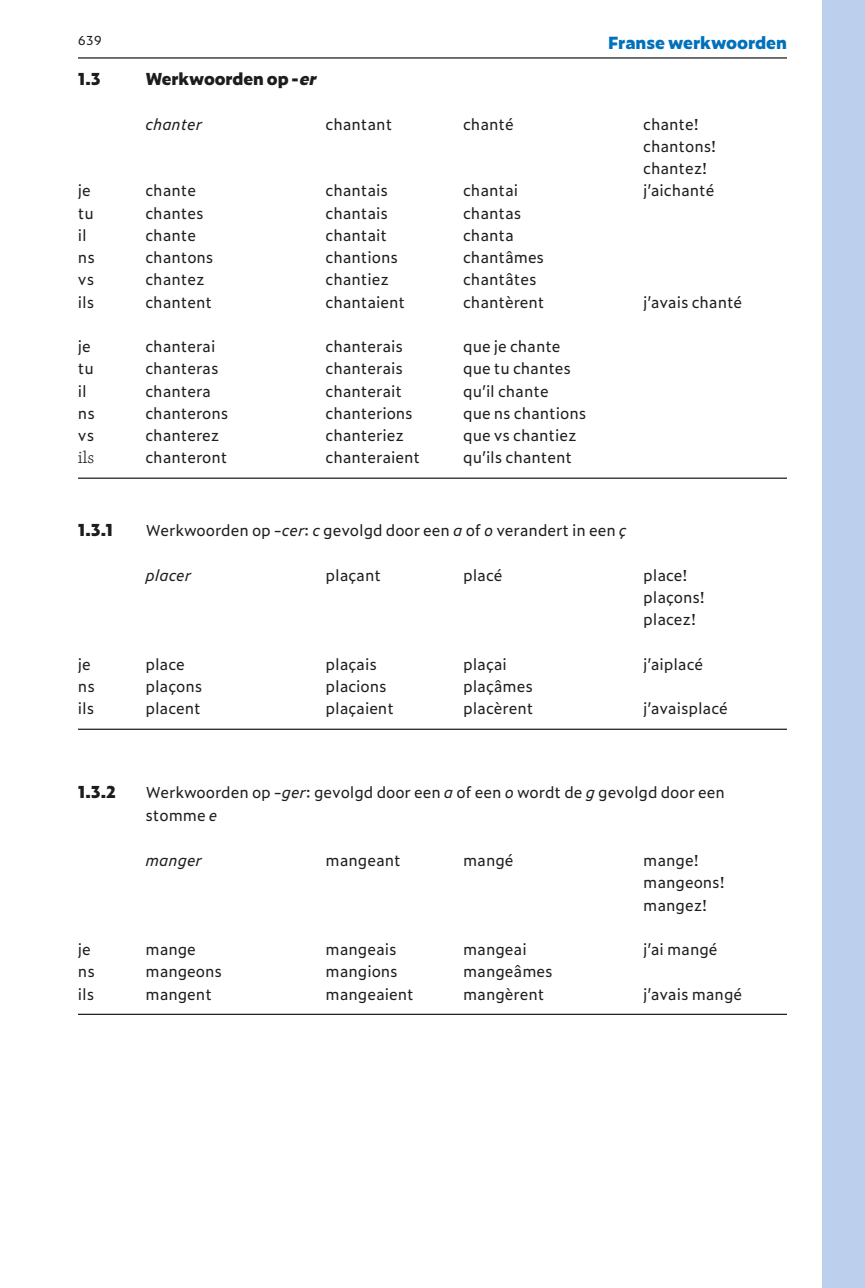
<style>
.page{position:relative;width:865px;height:1288px;background:#fff}
.page>*{position:absolute;margin:0;border:0;box-sizing:border-box;transform-origin:0 0}
.t1{font:800 16.5px "Zeitung Micro Pro";letter-spacing:-.005em;color:#0071ba}
.t2{font:16.5px "Prisma Dolly Pro";color:#1d1d1b}
.t3{font:800 16.25px "Zeitung Micro Pro";letter-spacing:-.005em;color:#1d1d1b}
.t4{font:15.25px/22.2px "Zeitung Micro Pro";letter-spacing:-.005em;color:#1d1d1b}
.t5{font:italic 15.25px "Zeitung Micro Pro";letter-spacing:-.005em;color:#1d1d1b}
.t6{font:12.5px "Zeitung Micro Pro";color:#1d1d1b}
.s1{font-style:italic}
</style>
<div class="page">
<hr style="left:78px;top:57px;width:709px;height:2px;background:#1d1d1b">
<div style="left:822px;top:0;width:43px;height:1288px;background:#bcd0ed"></div>
<hr style="left:78px;top:477px;width:709px;height:2px;background:#1d1d1b">
<hr style="left:78px;top:728px;width:709px;height:2px;background:#1d1d1b">
<hr style="left:78px;top:1013px;width:709px;height:2px;background:#1d1d1b">
<p class="t6" style="left:78px;top:31px;width:25px">639</p>
<p class="t1" style="left:608px;top:30px;width:180px">Franse werkwoorden</p>
<p class="t3" style="left:78px;top:66px;width:24px">1.3</p>
<p class="t3" style="left:145px;top:66px;width:177px">Werkwoorden op -<span class="s1">er</span></p>
<p class="t5" style="left:145px;top:112px;width:58px">chanter</p>
<p class="t4" style="left:325px;top:112px;width:68px">chantant</p>
<p class="t4" style="left:463px;top:112px;width:52px">chanté</p>
<p class="t4" style="left:643px;top:112px;width:74px">chante! chantons! chantez!</p>
<p class="t4" style="left:78px;top:179px;width:14px">je</p>
<p class="t4" style="left:145px;top:179px;width:52px">chante</p>
<p class="t4" style="left:325px;top:179px;width:64px">chantais</p>
<p class="t4" style="left:463px;top:179px;width:57px">chantai</p>
<p class="t4" style="left:643px;top:179px;width:73px">j’aichanté</p>
<p class="t4" style="left:78px;top:201px;width:18px">tu</p>
<p class="t4" style="left:145px;top:201px;width:60px">chantes</p>
<p class="t4" style="left:325px;top:201px;width:64px">chantais</p>
<p class="t4" style="left:463px;top:201px;width:60px">chantas</p>
<p class="t4" style="left:78px;top:223px;width:10px">il</p>
<p class="t4" style="left:145px;top:223px;width:52px">chante</p>
<p class="t4" style="left:325px;top:223px;width:63px">chantait</p>
<p class="t4" style="left:463px;top:223px;width:52px">chanta</p>
<p class="t4" style="left:78px;top:246px;width:18px">ns</p>
<p class="t4" style="left:145px;top:246px;width:69px">chantons</p>
<p class="t4" style="left:325px;top:246px;width:74px">chantions</p>
<p class="t4" style="left:463px;top:246px;width:82px">chantâmes</p>
<p class="t4" style="left:78px;top:268px;width:18px">vs</p>
<p class="t4" style="left:145px;top:268px;width:61px">chantez</p>
<p class="t4" style="left:325px;top:268px;width:65px">chantiez</p>
<p class="t4" style="left:463px;top:268px;width:75px">chantâtes</p>
<p class="t4" style="left:78px;top:290px;width:18px">ils</p>
<p class="t4" style="left:145px;top:290px;width:68px">chantent</p>
<p class="t4" style="left:325px;top:290px;width:81px">chantaient</p>
<p class="t4" style="left:463px;top:290px;width:83px">chantèrent</p>
<p class="t4" style="left:643px;top:290px;width:100px">j’avais chanté</p>
<p class="t4" style="left:78px;top:335px;width:14px">je</p>
<p class="t4" style="left:145px;top:335px;width:71px">chanterai</p>
<p class="t4" style="left:325px;top:335px;width:79px">chanterais</p>
<p class="t4" style="left:463px;top:335px;width:99px">que je chante</p>
<p class="t4" style="left:78px;top:357px;width:18px">tu</p>
<p class="t4" style="left:145px;top:357px;width:75px">chanteras</p>
<p class="t4" style="left:325px;top:357px;width:79px">chanterais</p>
<p class="t4" style="left:463px;top:357px;width:109px">que tu chantes</p>
<p class="t4" style="left:78px;top:379px;width:10px">il</p>
<p class="t4" style="left:145px;top:379px;width:67px">chantera</p>
<p class="t4" style="left:325px;top:379px;width:78px">chanterait</p>
<p class="t4" style="left:463px;top:379px;width:87px">qu’il chante</p>
<p class="t4" style="left:78px;top:401px;width:18px">ns</p>
<p class="t4" style="left:145px;top:401px;width:84px">chanterons</p>
<p class="t4" style="left:325px;top:401px;width:89px">chanterions</p>
<p class="t4" style="left:463px;top:401px;width:125px">que ns chantions</p>
<p class="t4" style="left:78px;top:424px;width:18px">vs</p>
<p class="t4" style="left:145px;top:424px;width:75px">chanterez</p>
<p class="t4" style="left:325px;top:424px;width:80px">chanteriez</p>
<p class="t4" style="left:463px;top:424px;width:115px">que vs chantiez</p>
<p class="t2" style="left:78px;top:447px;width:18px">ils</p>
<p class="t4" style="left:145px;top:446px;width:83px">chanteront</p>
<p class="t4" style="left:325px;top:446px;width:96px">chanteraient</p>
<p class="t4" style="left:463px;top:446px;width:110px">qu’ils chantent</p>
<p class="t3" style="left:78px;top:517px;width:37px">1.3.1</p>
<p class="t4" style="left:145px;top:519px;width:482px">Werkwoorden op -<span class="s1">cer</span>: <span class="s1">c</span> gevolgd door een <span class="s1">a</span> of <span class="s1">o</span> verandert in een <span class="s1">ç</span></p>
<p class="t5" style="left:145px;top:564px;width:47px">placer</p>
<p class="t4" style="left:325px;top:563px;width:57px">plaçant</p>
<p class="t4" style="left:463px;top:563px;width:41px">placé</p>
<p class="t4" style="left:643px;top:563px;width:63px">place! plaçons! placez!</p>
<p class="t4" style="left:78px;top:652px;width:14px">je</p>
<p class="t4" style="left:145px;top:652px;width:41px">place</p>
<p class="t4" style="left:325px;top:652px;width:53px">plaçais</p>
<p class="t4" style="left:463px;top:652px;width:45px">plaçai</p>
<p class="t4" style="left:643px;top:652px;width:61px">j’aiplacé</p>
<p class="t4" style="left:78px;top:675px;width:18px">ns</p>
<p class="t4" style="left:145px;top:675px;width:58px">plaçons</p>
<p class="t4" style="left:325px;top:675px;width:63px">placions</p>
<p class="t4" style="left:463px;top:675px;width:71px">plaçâmes</p>
<p class="t4" style="left:78px;top:697px;width:18px">ils</p>
<p class="t4" style="left:145px;top:697px;width:57px">placent</p>
<p class="t4" style="left:325px;top:697px;width:70px">plaçaient</p>
<p class="t4" style="left:463px;top:697px;width:72px">placèrent</p>
<p class="t4" style="left:643px;top:697px;width:86px">j’avaisplacé</p>
<p class="t3" style="left:78px;top:779px;width:39px">1.3.2</p>
<p class="t4" style="left:145px;top:779px;width:581px;line-height:23.8px">Werkwoorden op -<span class="s1">ger</span>: gevolgd door een <span class="s1">a</span> of een <span class="s1">o</span> wordt de <span class="s1">g</span> gevolgd door een stomme <span class="s1">e</span></p>
<p class="t5" style="left:145px;top:849px;width:58px">manger</p>
<p class="t4" style="left:325px;top:848px;width:77px">mangeant</p>
<p class="t4" style="left:463px;top:848px;width:52px">mangé</p>
<p class="t4" style="left:643px;top:848px;width:83px">mange! mangeons! mangez!</p>
<p class="t4" style="left:78px;top:937px;width:14px">je</p>
<p class="t4" style="left:145px;top:937px;width:52px">mange</p>
<p class="t4" style="left:325px;top:937px;width:73px">mangeais</p>
<p class="t4" style="left:463px;top:937px;width:65px">mangeai</p>
<p class="t4" style="left:643px;top:937px;width:76px">j’ai mangé</p>
<p class="t4" style="left:78px;top:960px;width:18px">ns</p>
<p class="t4" style="left:145px;top:960px;width:78px">mangeons</p>
<p class="t4" style="left:325px;top:960px;width:74px">mangions</p>
<p class="t4" style="left:463px;top:960px;width:91px">mangeâmes</p>
<p class="t4" style="left:78px;top:982px;width:18px">ils</p>
<p class="t4" style="left:145px;top:982px;width:68px">mangent</p>
<p class="t4" style="left:325px;top:982px;width:90px">mangeaient</p>
<p class="t4" style="left:463px;top:982px;width:83px">mangèrent</p>
<p class="t4" style="left:643px;top:982px;width:100px">j’avais mangé</p>
</div>
